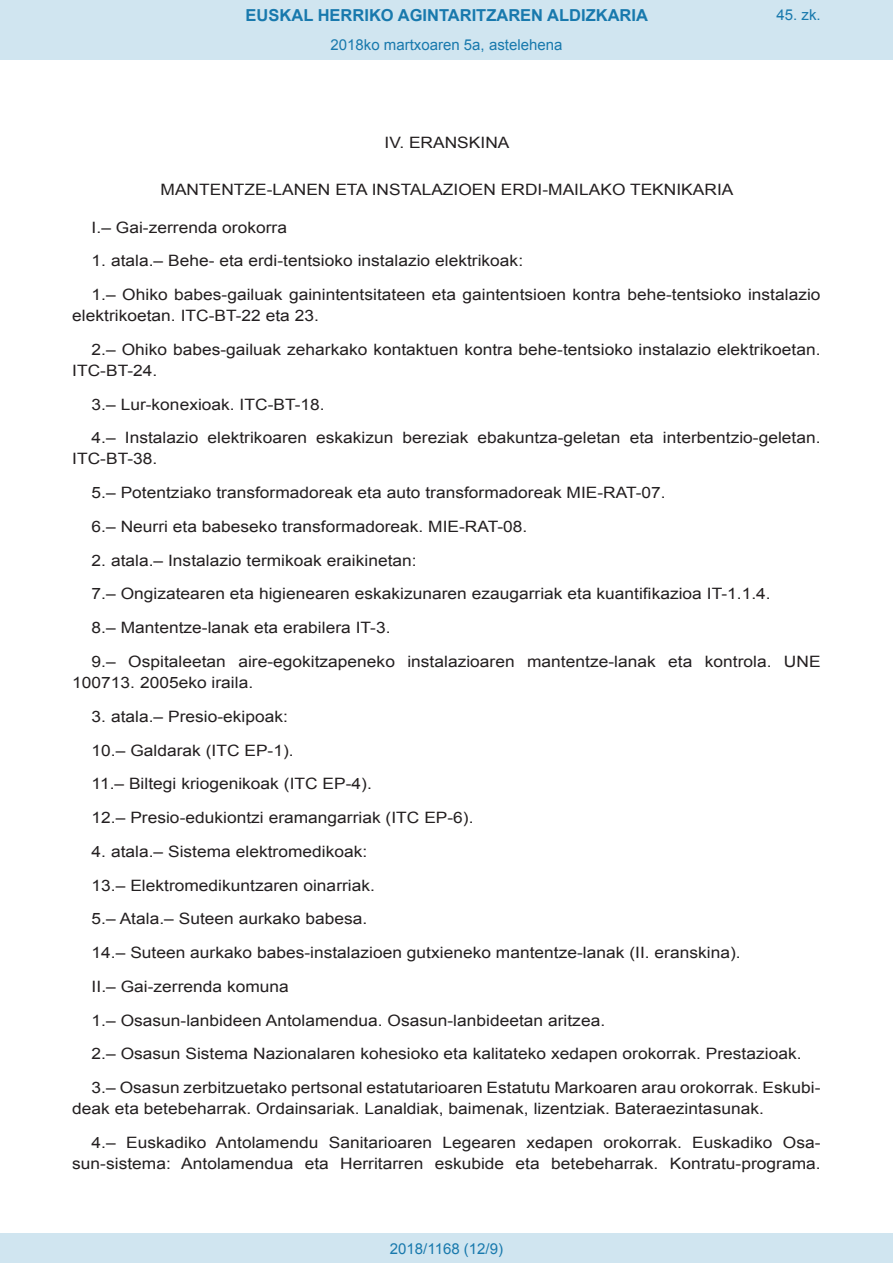
<style>
.page{position:relative;width:893px;height:1263px;background:#fff}
.page>*{position:absolute;margin:0;border:0;box-sizing:border-box;transform-origin:0 0}
.t1{font:700 16.5px "Arial";color:#1879ad}
.BOPVDetalle{font:15.6px/21px "Arial";color:#231f20;scale:1.11 1}
.BOPVClave{font:15.6px "Arial";color:#231f20;scale:1.11 1}
.Paginacion_Centro{font:15px "Arial";color:#1879ad}
</style>
<div class="page">
<div style="left:0;top:0;width:893px;height:60px;background:#d0e5f0"></div>
<div style="left:0;top:1233px;width:893px;height:30px;background:#d0e5f0"></div>
<p class="t1" style="left:246px;top:4px;width:404px">EUSKAL HERRIKO AGINTARITZAREN ALDIZKARIA</p>
<p class="Paginacion_Centro" style="left:331px;top:35px;width:233px">2018ko martxoaren 5a, astelehena</p>
<p class="Paginacion_Centro" style="left:776px;top:5px;width:46px">45. zk.</p>
<p class="BOPVClave" style="left:384px;top:132px;width:114px">IV. ERANSKINA</p>
<p class="BOPVClave" style="left:161px;top:179px;width:518px">MANTENTZE-LANEN ETA INSTALAZIOEN ERDI-MAILAKO TEKNIKARIA</p>
<p class="BOPVDetalle" style="left:92px;top:217px;width:177px">I.– Gai-zerrenda orokorra</p>
<p class="BOPVDetalle" style="left:92px;top:251px;width:390px">1. atala.– Behe- eta erdi-tentsioko instalazio elektrikoak:</p>
<p class="BOPVDetalle" style="left:72px;top:284px;width:676px;text-indent:19px">1.– Ohiko babes-gailuak gainintentsitateen eta gaintentsioen kontra behe-tentsioko instalazio elektrikoetan. ITC-BT-22 eta 23.</p>
<p class="BOPVDetalle" style="left:72px;top:339px;width:676px;text-indent:19px">2.– Ohiko babes-gailuak zeharkako kontaktuen kontra behe-tentsioko instalazio elektrikoetan.<br>ITC-BT-24.</p>
<p class="BOPVDetalle" style="left:92px;top:394px;width:211px">3.– Lur-konexioak. ITC-BT-18.</p>
<p class="BOPVDetalle" style="left:72px;top:428px;width:676px;text-indent:19px">4.– Instalazio elektrikoaren eskakizun bereziak ebakuntza-geletan eta interbentzio-geletan.<br>ITC-BT-38.</p>
<p class="BOPVDetalle" style="left:92px;top:482px;width:519px">5.– Potentziako transformadoreak eta auto transformadoreak MIE-RAT-07.</p>
<p class="BOPVDetalle" style="left:92px;top:516px;width:394px">6.– Neurri eta babeseko transformadoreak. MIE-RAT-08.</p>
<p class="BOPVDetalle" style="left:92px;top:550px;width:294px">2. atala.– Instalazio termikoak eraikinetan:</p>
<p class="BOPVDetalle" style="left:92px;top:584px;width:613px">7.– Ongizatearen eta higienearen eskakizunaren ezaugarriak eta kuantifikazioa IT-1.1.4.</p>
<p class="BOPVDetalle" style="left:92px;top:617px;width:271px">8.– Mantentze-lanak eta erabilera IT-3.</p>
<p class="BOPVDetalle" style="left:72px;top:651px;width:676px;text-indent:19px">9.– Ospitaleetan aire-egokitzapeneko instalazioaren mantentze-lanak eta kontrola. UNE<br>100713. 2005eko iraila.</p>
<p class="BOPVDetalle" style="left:92px;top:706px;width:178px">3. atala.– Presio-ekipoak:</p>
<p class="BOPVDetalle" style="left:92px;top:740px;width:184px">10.– Galdarak (ITC EP-1).</p>
<p class="BOPVDetalle" style="left:92px;top:773px;width:254px">11.– Biltegi kriogenikoak (ITC EP-4).</p>
<p class="BOPVDetalle" style="left:92px;top:807px;width:346px">12.– Presio-edukiontzi eramangarriak (ITC EP-6).</p>
<p class="BOPVDetalle" style="left:92px;top:841px;width:250px">4. atala.– Sistema elektromedikoak:</p>
<p class="BOPVDetalle" style="left:92px;top:875px;width:257px">13.– Elektromedikuntzaren oinarriak.</p>
<p class="BOPVDetalle" style="left:92px;top:908px;width:250px">5.– Atala.– Suteen aurkako babesa.</p>
<p class="BOPVDetalle" style="left:92px;top:942px;width:586px">14.– Suteen aurkako babes-instalazioen gutxieneko mantentze-lanak (II. eranskina).</p>
<p class="BOPVDetalle" style="left:92px;top:976px;width:179px">II.– Gai-zerrenda komuna</p>
<p class="BOPVDetalle" style="left:92px;top:1010px;width:464px">1.– Osasun-lanbideen Antolamendua. Osasun-lanbideetan aritzea.</p>
<p class="BOPVDetalle" style="left:92px;top:1043px;width:641px">2.– Osasun Sistema Nazionalaren kohesioko eta kalitateko xedapen orokorrak. Prestazioak.</p>
<p class="BOPVDetalle" style="left:72px;top:1077px;width:676px;text-indent:19px">3.– Osasun zerbitzuetako pertsonal estatutarioaren Estatutu Markoaren arau orokorrak. Eskubi&shy;deak eta betebeharrak. Ordainsariak. Lanaldiak, baimenak, lizentziak. Bateraezintasunak.</p>
<p class="BOPVDetalle" style="left:72px;top:1132px;width:676px;text-align:right">4.– Euskadiko Antolamendu Sanitarioaren Legearen xedapen orokorrak. Euskadiko Osa&shy;sun-sistema: Antolamendua eta Herritarren eskubide eta betebeharrak. Kontratu-programa.</p>
<p class="Paginacion_Centro" style="left:390px;top:1238px;width:115px">2018/1168 (12/9)</p>
</div>
